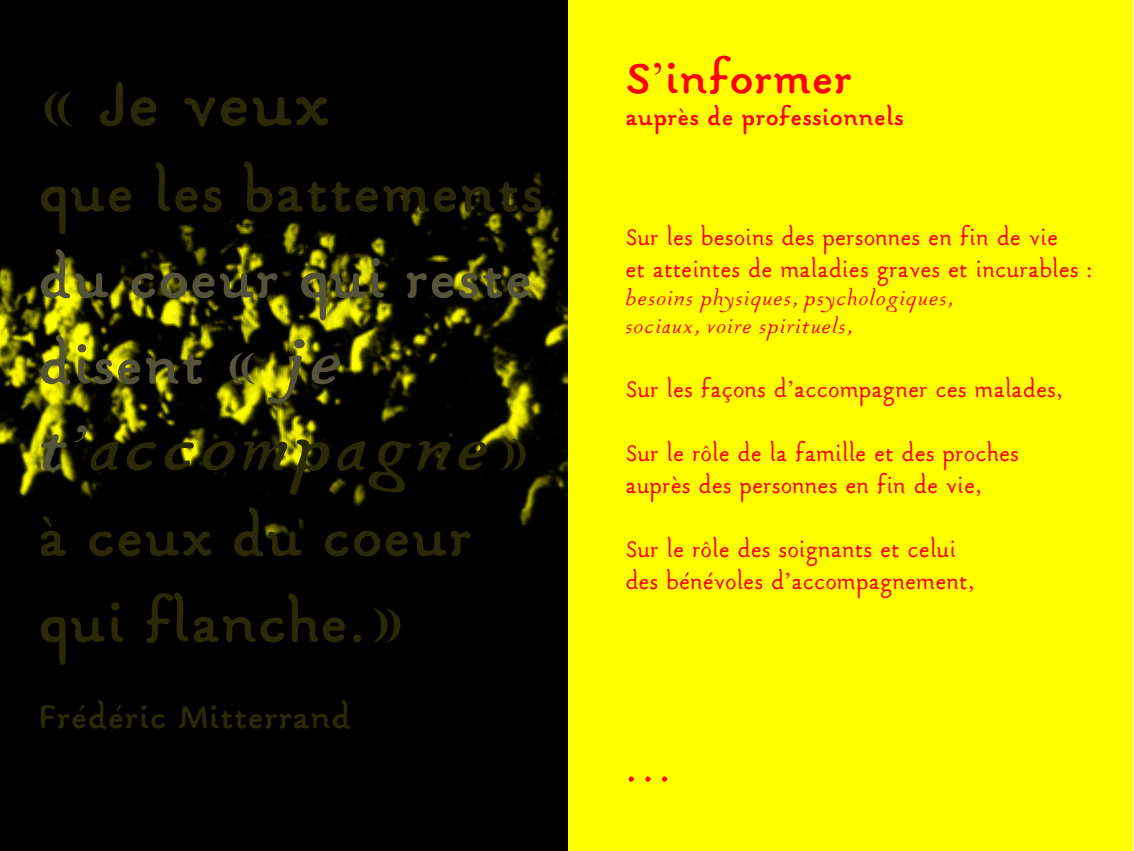
<style>
.page{position:relative;width:1134px;height:851px;background:#fff}
.page>*{position:absolute;margin:0;border:0;box-sizing:border-box;transform-origin:0 0}
.t1{font:700 72px "Gararond";letter-spacing:.025em;color:#2a2908}
.t2{font:italic 700 70px "Gararond";letter-spacing:.025em;color:#2a2908}
.t3{font:700 62px/86px "Gararond";letter-spacing:.025em;color:#2a2908}
.t4{font:700 62px/86px "Gararond";letter-spacing:.025em;color:#55543a}
.t5{font:700 48px "Gararond";letter-spacing:.025em;color:#ff000f}
.t6{font:500 48px "Gararond";color:#ff000f}
.t7{font:700 36px "Gararond";letter-spacing:.025em;color:#2a2908}
.t8{font:500 26px/32px "Gararond";letter-spacing:.025em;color:#ff000f}
.t9{font:700 26px "Gararond";letter-spacing:.025em;color:#ff000f}
.t10{font:italic 500 22px/28px "Gararond";letter-spacing:.025em;color:#ff000f}
.s1{font-size:80px}
.s2{font-size:74px}
.s3{font-style:italic;font-size:70px}
.s4{color:#55543a}
.s5{font-style:normal;font-size:74px}
</style>
<div class="page">
<div style="left:567px;top:0;width:565px;height:850px;background:#ff0"></div>
<img style="left:0;top:0;width:567px;height:850px">
<h1 class="t1" style="left:39px;top:58px;width:292px"><span class="s1">«</span> Je veux</h1>
<h3 class="t3" style="left:39px;top:147px;width:506px">que les battements</h3>
<h3 class="t4" style="left:39px;top:233px;width:495px">du coeur qui reste disent <span class="s2">«</span> <span class="s3">je</span></h3>
<h2 class="t2" style="left:39px;top:404px;width:494px"><span class="s4">t’</span>accompagne<span class="s5">»</span></h2>
<h3 class="t3" style="left:39px;top:491px;width:435px">à ceux du coeur qui flanche.<span class="s1">»</span></h3>
<h3 class="t7" style="left:39px;top:694px;width:314px">Frédéric Mitterrand</h3>
<h3 class="t5" style="left:626px;top:48px;width:228px">S’informer</h3>
<p class="t9" style="left:626px;top:101px;width:279px">auprès de professionnels</p>
<p class="t8" style="left:626px;top:220px;width:468px">Sur les besoins des personnes en fin de vie<br>et atteintes de maladies graves et incurables :</p>
<p class="t10" style="left:626px;top:283px;width:329px">besoins physiques, psychologiques, sociaux, voire spirituels,</p>
<p class="t8" style="left:626px;top:372px;width:439px">Sur les façons d’accompagner ces malades,</p>
<p class="t8" style="left:626px;top:436px;width:394px">Sur le rôle de la famille et des proches auprès des personnes en fin de vie,</p>
<p class="t8" style="left:626px;top:532px;width:350px">Sur le rôle des soignants et celui des bénévoles d’accompagnement,</p>
<h3 class="t6" style="left:626px;top:736px;width:47px">...</h3>
</div>
